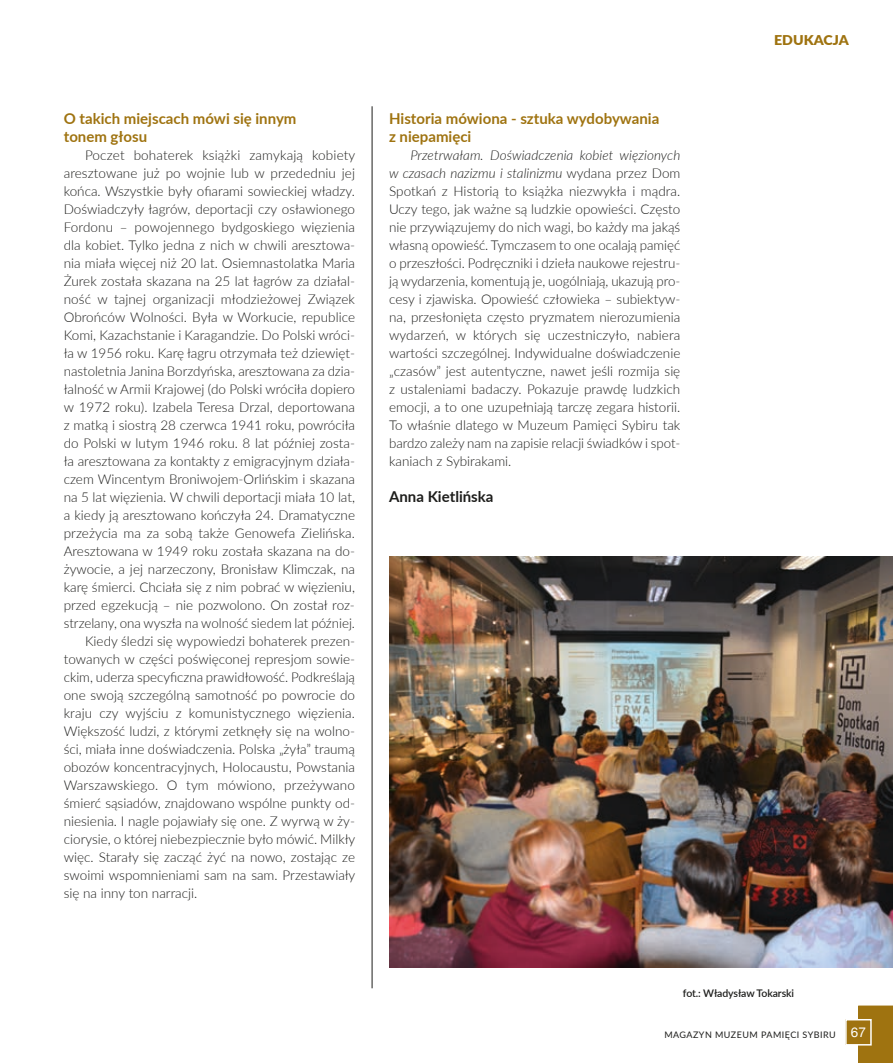
<style>
.page{position:relative;width:893px;height:1063px;background:#fff}
.page>*{position:absolute;margin:0;border:0;box-sizing:border-box;transform-origin:0 0}
.t1{font:700 15px/18px "Lato";color:#9f7310}
.t2{font:700 15px "Lato";color:#1d1d1b}
.t3{font:300 13.5px/18px "Lato";color:#1d1d1b;text-align:justify}
.t4{font:900 13.5px "Lato";color:#9f7310;scale:1.05 1}
.t5{font:600 10.5px "Lato";letter-spacing:-.01em;color:#1d1d1b}
.t6{font:9px "Lato";letter-spacing:.05em;color:#1d1d1b}
.s1{font-style:italic}
.s2{font-family:"Switzer EFN";font-size:13.5px;color:#fff}
</style>
<div class="page">
<hr style="left:372px;top:106px;width:1px;height:882px;background:#1d1d1b">
<div style="left:858px;top:1006px;width:35px;height:57px;background:#9f7310"></div>
<div style="left:846px;top:1020px;width:25px;height:25px;background:#9f7310"></div>
<div style="left:845px;top:1019px;width:27px;height:27px;border:2px solid #fff"></div>
<img style="left:389px;top:556px;width:504px;height:411px">
<p class="t1" style="left:64px;top:109px;width:234px">O takich miejscach mówi się innym tonem głosu</p>
<p class="t3" style="left:85px;top:146px;width:272px">Poczet bohaterek książki zamykają kobiety</p>
<p class="t3" style="left:64px;top:164px;width:293px">aresztowane już po wojnie lub w przededniu jej</p>
<p class="t3" style="left:64px;top:182px;width:293px">końca. Wszystkie były ofiarami sowieckiej władzy.</p>
<p class="t3" style="left:64px;top:200px;width:293px">Doświadczyły łagrów, deportacji czy osławionego</p>
<p class="t3" style="left:64px;top:218px;width:293px">Fordonu – powojennego bydgoskiego więzienia</p>
<p class="t3" style="left:64px;top:236px;width:293px">dla kobiet. Tylko jedna z nich w chwili aresztowa-</p>
<p class="t3" style="left:64px;top:254px;width:293px">nia miała więcej niż 20 lat. Osiemnastolatka Maria</p>
<p class="t3" style="left:64px;top:272px;width:293px">Żurek została skazana na 25 lat łagrów za działal-</p>
<p class="t3" style="left:64px;top:290px;width:293px">ność w tajnej organizacji młodzieżowej Związek</p>
<p class="t3" style="left:64px;top:308px;width:293px">Obrońców Wolności. Była w Workucie, republice</p>
<p class="t3" style="left:64px;top:326px;width:293px">Komi, Kazachstanie i Karagandzie. Do Polski wróci-</p>
<p class="t3" style="left:64px;top:344px;width:293px">ła w 1956 roku. Karę łagru otrzymała też dziewięt-</p>
<p class="t3" style="left:64px;top:362px;width:293px">nastoletnia Janina Borzdyńska, aresztowana za dzia-</p>
<p class="t3" style="left:64px;top:380px;width:293px">łalność w Armii Krajowej (do Polski wróciła dopiero</p>
<p class="t3" style="left:64px;top:398px;width:293px">w 1972 roku). Izabela Teresa Drzal, deportowana</p>
<p class="t3" style="left:64px;top:416px;width:293px">z matką i siostrą 28 czerwca 1941 roku, powróciła</p>
<p class="t3" style="left:64px;top:434px;width:293px">do Polski w lutym 1946 roku. 8 lat później zosta-</p>
<p class="t3" style="left:64px;top:452px;width:293px">ła aresztowana za kontakty z emigracyjnym działa-</p>
<p class="t3" style="left:64px;top:470px;width:293px">czem Wincentym Broniwojem-Orlińskim i skazana</p>
<p class="t3" style="left:64px;top:488px;width:293px">na 5 lat więzienia. W chwili deportacji miała 10 lat,</p>
<p class="t3" style="left:64px;top:506px;width:293px">a kiedy ją aresztowano kończyła 24. Dramatyczne</p>
<p class="t3" style="left:64px;top:524px;width:293px">przeżycia ma za sobą także Genowefa Zielińska.</p>
<p class="t3" style="left:64px;top:542px;width:293px">Aresztowana w 1949 roku została skazana na do-</p>
<p class="t3" style="left:64px;top:560px;width:293px">żywocie, a jej narzeczony, Bronisław Klimczak, na</p>
<p class="t3" style="left:64px;top:578px;width:293px">karę śmierci. Chciała się z nim pobrać w więzieniu,</p>
<p class="t3" style="left:64px;top:596px;width:293px">przed egzekucją – nie pozwolono. On został roz-</p>
<p class="t3" style="left:64px;top:614px;width:293px">strzelany, ona wyszła na wolność siedem lat później.</p>
<p class="t3" style="left:85px;top:632px;width:272px">Kiedy śledzi się wypowiedzi bohaterek prezen-</p>
<p class="t3" style="left:64px;top:650px;width:293px">towanych w części poświęconej represjom sowie-</p>
<p class="t3" style="left:64px;top:668px;width:293px">ckim, uderza specyficzna prawidłowość. Podkreślają</p>
<p class="t3" style="left:64px;top:686px;width:293px">one swoją szczególną samotność po powrocie do</p>
<p class="t3" style="left:64px;top:704px;width:293px">kraju czy wyjściu z komunistycznego więzienia.</p>
<p class="t3" style="left:64px;top:722px;width:293px">Większość ludzi, z którymi zetknęły się na wolno-</p>
<p class="t3" style="left:64px;top:740px;width:293px">ści, miała inne doświadczenia. Polska „żyła” traumą</p>
<p class="t3" style="left:64px;top:758px;width:293px">obozów koncentracyjnych, Holocaustu, Powstania</p>
<p class="t3" style="left:64px;top:776px;width:293px">Warszawskiego. O tym mówiono, przeżywano</p>
<p class="t3" style="left:64px;top:794px;width:293px">śmierć sąsiadów, znajdowano wspólne punkty od-</p>
<p class="t3" style="left:64px;top:812px;width:293px">niesienia. I nagle pojawiały się one. Z wyrwą w ży-</p>
<p class="t3" style="left:64px;top:830px;width:293px">ciorysie, o której niebezpiecznie było mówić. Milkły</p>
<p class="t3" style="left:64px;top:848px;width:293px">więc. Starały się zacząć żyć na nowo, zostając ze</p>
<p class="t3" style="left:64px;top:866px;width:293px">swoimi wspomnieniami sam na sam. Przestawiały</p>
<p class="t3" style="left:64px;top:884px;width:135px">się na inny ton narracji.</p>
<p class="t1" style="left:389px;top:109px;width:272px">Historia mówiona - sztuka wydobywania z niepamięci</p>
<p class="t3" style="left:389px;top:146px;width:293px;text-indent:21px"><span class="s1">Przetrwałam. Doświadczenia kobiet więzionych w czasach nazizmu i stalinizmu</span> wydana przez Dom Spotkań z Historią to książka niezwykła i mądra.<br>Uczy tego, jak ważne są ludzkie opowieści. Często nie przywiązujemy do nich wagi, bo każdy ma jakąś własną opowieść. Tymczasem to one ocalają pamięć o przeszłości. Podręczniki i dzieła naukowe rejestru&shy;ją wydarzenia, komentują je, uogólniają, ukazują pro&shy;cesy i zjawiska. Opowieść człowieka – subiektyw&shy;na, przesłonięta często pryzmatem nierozumienia wydarzeń, w których się uczestniczyło, nabiera wartości szczególnej. Indywidualne doświadczenie „czasów” jest autentyczne, nawet jeśli rozmija się z ustaleniami badaczy. Pokazuje prawdę ludzkich emocji, a to one uzupełniają tarczę zegara historii.<br>To właśnie dlatego w Muzeum Pamięci Sybiru tak bardzo zależy nam na zapisie relacji świadków i spot&shy;kaniach z Sybirakami.</p>
<p class="t2" style="left:389px;top:487px;width:106px">Anna Kietlińska</p>
<p class="t4" style="left:774px;top:32px;width:73px">EDUKACJA</p>
<p class="t5" style="left:683px;top:986px;width:113px">fot.: Władysław Tokarski</p>
<p class="t6" style="left:664px;top:1029px;width:203px">MAGAZYN MUZEUM PAMIĘCI SYBIRU <span class="s2">67</span></p>
</div>
